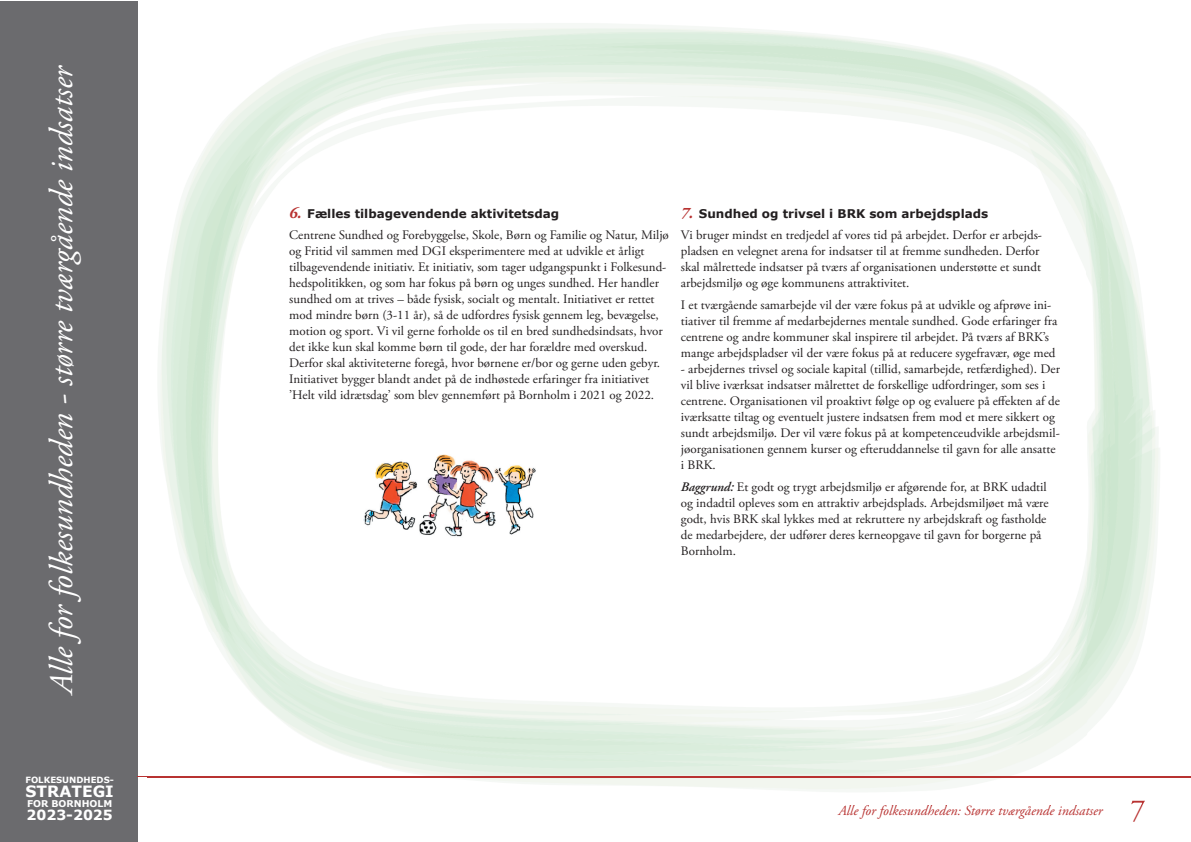
<style>
.page{position:relative;width:1191px;height:842px;background:#fff}
.page>*{position:absolute;margin:0;border:0;box-sizing:border-box;transform-origin:0 0}
.t1{font:italic 33px "Adobe Garamond Pro";color:#fff}
.t2{font:700 15.6px "Verdana";color:#fff}
.t3{font:italic 14px "Adobe Garamond Pro";color:#b83231}
.t4{font:700 14px "Verdana";color:#fff}
.t5{font:13px/16px "Adobe Garamond Pro";color:#231f20}
.t6{font:700 12px "Verdana";color:#231f20}
.t7{font:700 9.3px "Verdana";color:#fff}
.t8{font:700 8.6px "Verdana";color:#fff}
.s1{font-family:"Adobe Garamond Pro";font-style:italic;font-size:16px;color:#b83231}
.s2{font-weight:600;font-style:italic}
.s3{font-style:normal;font-size:30px}
</style>
<div class="page">
<div style="left:0;top:1px;width:138px;height:841px;background:#6b6b6e"></div>
<hr style="left:138px;top:776px;width:1053px;height:1px;background:#b83231">
<img style="left:1086px;top:135px;width:105px;height:667px">
<img style="left:147px;top:318px;width:235px;height:460px">
<img style="left:956px;top:318px;width:131px;height:484px">
<img style="left:539px;top:697px;width:417px;height:93px">
<img style="left:382px;top:690px;width:157px;height:93px">
<img style="left:147px;top:776px;width:1044px;height:1px">
<svg style="left:1131px;top:801px;width:13px;height:5px"></svg>
<img style="left:845px;top:805px;width:232px;height:1px">
<img style="left:363px;top:452px;width:173px;height:90px">
<h1 class="t1" style="left:42px;top:694px;width:630px;rotate:-90deg">Alle for folkesundheden - større tværgående indsatser</h1>
<p class="t6" style="left:289px;top:205px;width:271px"><span class="s1">6.</span> Fælles tilbagevendende aktivitetsdag</p>
<p class="t5" style="left:289px;top:228px;width:381px">Centrene Sundhed og Forebyggelse, Skole, Børn og Familie og Natur, Miljø og Fritid vil sammen med DGI eksperimentere med at udvikle et årligt tilbagevendende initiativ. Et initiativ, som tager udgangspunkt i Folkesund&shy;hedspolitikken, og som har fokus på børn og unges sundhed. Her handler sundhed om at trives – både fysisk, socialt og mentalt. Initiativet er rettet mod mindre børn (3-11 år), så de udfordres fysisk gennem leg, bevægelse, motion og sport. Vi vil gerne forholde os til en bred sundhedsindsats, hvor det ikke kun skal komme børn til gode, der har forældre med overskud.<br>Derfor skal aktiviteterne foregå, hvor børnene er/bor og gerne uden gebyr.<br>Initiativet bygger blandt andet på de indhøstede erfaringer fra initiativet ’Helt vild idrætsdag’ som blev gennemført på Bornholm i 2021 og 2022.</p>
<p class="t6" style="left:681px;top:205px;width:309px"><span class="s1">7.</span> Sundhed og trivsel i BRK som arbejdsplads</p>
<p class="t5" style="left:681px;top:228px;width:363px">Vi bruger mindst en tredjedel af vores tid på arbejdet. Derfor er arbejds&shy;pladsen en velegnet arena for indsatser til at fremme sundheden. Derfor skal målrettede indsatser på tværs af organisationen understøtte et sundt arbejdsmiljø og øge kommunens attraktivitet.</p>
<p class="t5" style="left:681px;top:297px;width:378px">I et tværgående samarbejde vil der være fokus på at udvikle og afprøve ini&shy;tiativer til fremme af medarbejdernes mentale sundhed. Gode erfaringer fra centrene og andre kommuner skal inspirere til arbejdet. På tværs af BRK’s mange arbejdspladser vil der være fokus på at reducere sygefravær, øge med</p>
<p class="t5" style="left:681px;top:361px;width:380px">- arbejdernes trivsel og sociale kapital (tillid, samarbejde, retfærdighed). Der vil blive iværksat indsatser målrettet de forskellige udfordringer, som ses i centrene. Organisationen vil proaktivt følge op og evaluere på effekten af de iværksatte tiltag og eventuelt justere indsatsen frem mod et mere sikkert og sundt arbejdsmiljø. Der vil være fokus på at kompetenceudvikle arbejdsmil&shy;jøorganisationen gennem kurser og efteruddannelse til gavn for alle ansatte i BRK.</p>
<p class="t5" style="left:681px;top:479px;width:369px"><span class="s2">Baggrund:</span> Et godt og trygt arbejdsmiljø er afgørende for, at BRK udadtil og indadtil opleves som en attraktiv arbejdsplads. Arbejdsmiljøet må være godt, hvis BRK skal lykkes med at rekruttere ny arbejdskraft og fastholde de medarbejdere, der udfører deres kerneopgave til gavn for borgerne på Bornholm.</p>
<p class="t8" style="left:25px;top:774px;width:90px">FOLKESUNDHEDS-</p>
<p class="t2" style="left:26px;top:781px;width:90px">STRATEGI</p>
<p class="t7" style="left:27px;top:797px;width:87px">FOR BORNHOLM</p>
<p class="t4" style="left:26px;top:806px;width:88px">2023-2025</p>
<p class="t3" style="left:838px;top:802px;width:308px">Alle for folkesundheden: Større tværgående indsatser <span class="s3">7</span></p>
</div>
